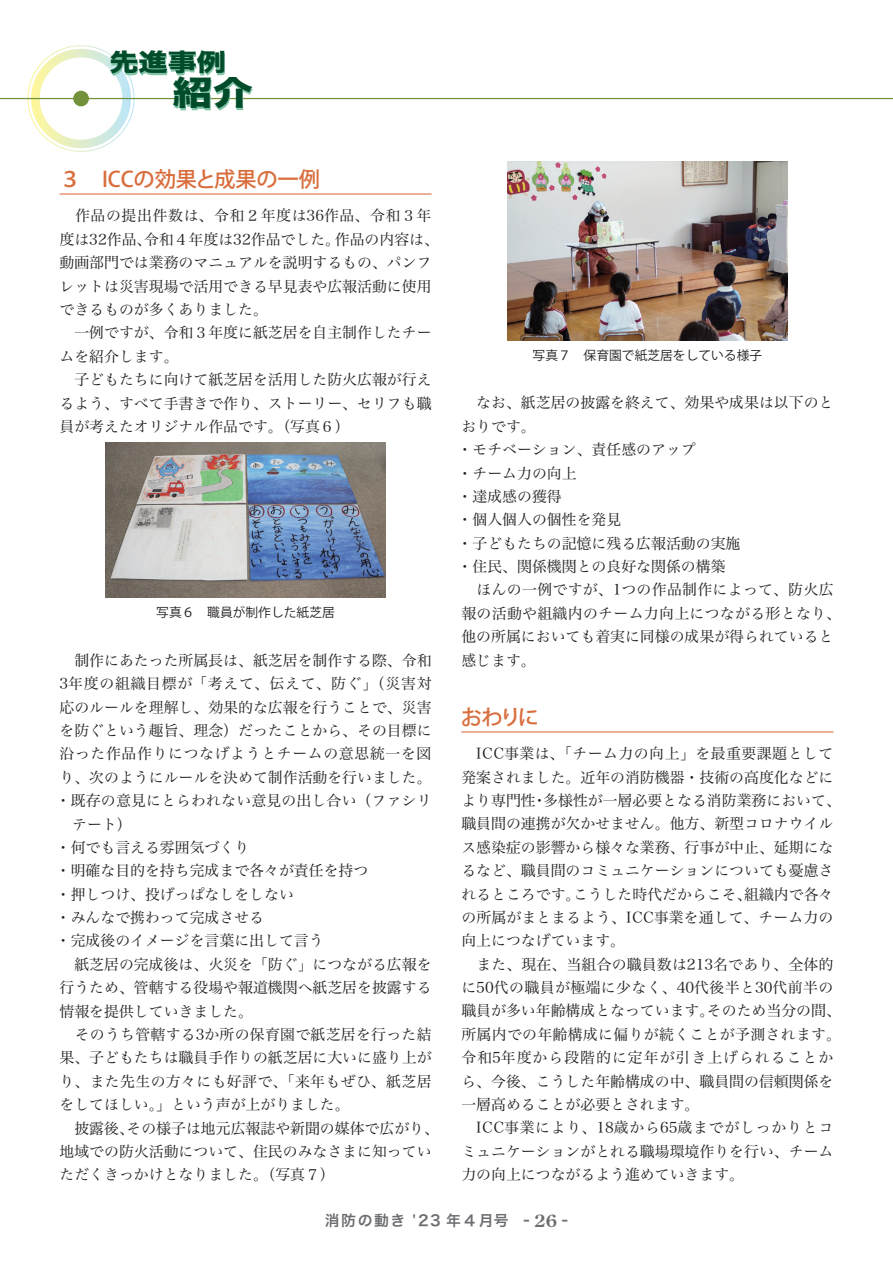
<style>
.page{position:relative;width:893px;height:1263px;background:#fff}
.page>*{position:absolute;margin:0;border:0;box-sizing:border-box;transform-origin:0 0}
.t1{font:33.3px "Hira Kaku Std N W8";color:#004c2a;scale:1.21 1}
.t2{font:24.15px "Hira Kaku Std N W8";color:#004c2a;scale:1.21 1}
.t3{font:500 21.3px "Koz Go Pro";letter-spacing:-.01em;color:#d96d3c}
.t4{font:14.85px/23.4px "Hira Min Pro N W3";color:#231f20}
.t5{font:14.85px "Hira Min Pro N W3";letter-spacing:.05em;color:#231f20}
.t6{font:14.85px "Hira Min Pro N W3";letter-spacing:.02em;color:#231f20}
.t7{font:14.85px "Hira Min Pro N W3";letter-spacing:.025em;color:#231f20}
.t8{font:14.85px "Hira Min Pro N W3";letter-spacing:.045em;color:#231f20}
.t9{font:14.85px "Hira Kaku Pro W6";letter-spacing:.1em;color:#6c6d70}
.t10{font:12.75px "Koz Go Pro";color:#231f20}
.s1{font-family:"Century Old Style Std";font-weight:700;font-size:16.95px}
</style>
<div class="page">
<hr style="left:461px;top:731px;width:372px;height:1px;background:#d96d3c">
<hr style="left:60px;top:193px;width:372px;height:2px;background:#d96d3c">
<img style="left:105px;top:442px;width:281px;height:155px">
<img style="left:507px;top:162px;width:281px;height:178px">
<hr style="left:0;top:98px;width:893px;height:1px;background:#71923b">
<svg style="left:27px;top:45px;width:226px;height:107px"></svg>
<h2 class="t2" style="left:109px;top:49px;width:98px">先進事例</h2>
<h1 class="t1" style="left:173px;top:74px;width:68px">紹介</h1>
<h3 class="t3" style="left:60px;top:165px;width:262px">３　ICCの効果と成果の一例</h3>
<p class="t4" style="left:60px;top:203px;width:381px">　作品の提出件数は、令和２年度は36作品、令和３年度は32作品、令和４年度は32作品でした。作品の内容は、動画部門では業務のマニュアルを説明するもの、パンフレットは災害現場で活用できる早見表や広報活動に使用できるものが多くありました。<br>　一例ですが、令和３年度に紙芝居を自主制作したチームを紹介します。<br>　子どもたちに向けて紙芝居を活用した防火広報が行えるよう、すべて手書きで作り、ストーリー、セリフも職員が考えたオリジナル作品です。（写真６）</p>
<p class="t10" style="left:156px;top:604px;width:180px">写真６　職員が制作した紙芝居</p>
<p class="t4" style="left:60px;top:647px;width:374px">　制作にあたった所属長は、紙芝居を制作する際、令和</p>
<p class="t5" style="left:60px;top:671px;width:374px">3年度の組織目標が「考えて、伝えて、防ぐ」（災害対</p>
<p class="t4" style="left:60px;top:694px;width:374px">応のルールを理解し、効果的な広報を行うことで、災害</p>
<p class="t4" style="left:60px;top:717px;width:374px">を防ぐという趣旨、理念）だったことから、その目標に</p>
<p class="t8" style="left:60px;top:741px;width:373px">沿った作品作りにつなげようとチームの意思統一を図</p>
<p class="t4" style="left:60px;top:764px;width:374px">り、次のようにルールを決めて制作活動を行いました。</p>
<p class="t4" style="left:56px;top:787px;width:377px">・既存の意見にとらわれない意見の出し合い（ファシリ</p>
<p class="t4" style="left:72px;top:811px;width:61px">テート）</p>
<p class="t4" style="left:56px;top:834px;width:195px">・何でも言える雰囲気づくり</p>
<p class="t4" style="left:56px;top:858px;width:314px">・明確な目的を持ち完成まで各々が責任を持つ</p>
<p class="t4" style="left:56px;top:881px;width:240px">・押しつけ、投げっぱなしをしない</p>
<p class="t4" style="left:56px;top:904px;width:210px">・みんなで携わって完成させる</p>
<p class="t4" style="left:56px;top:928px;width:269px">・完成後のイメージを言葉に出して言う</p>
<p class="t4" style="left:60px;top:951px;width:374px">　紙芝居の完成後は、火災を「防ぐ」につながる広報を</p>
<p class="t4" style="left:60px;top:974px;width:374px">行うため、管轄する役場や報道機関へ紙芝居を披露する</p>
<p class="t4" style="left:60px;top:998px;width:195px">情報を提供していきました。</p>
<p class="t6" style="left:60px;top:1022px;width:374px">　そのうち管轄する3か所の保育園で紙芝居を行った結</p>
<p class="t4" style="left:60px;top:1045px;width:374px">果、子どもたちは職員手作りの紙芝居に大いに盛り上が</p>
<p class="t7" style="left:60px;top:1068px;width:374px">り、また先生の方々にも好評で、「来年もぜひ、紙芝居</p>
<p class="t4" style="left:60px;top:1091px;width:292px">をしてほしい。」という声が上がりました。</p>
<p class="t4" style="left:60px;top:1115px;width:381px">　披露後、その様子は地元広報誌や新聞の媒体で広がり、</p>
<p class="t4" style="left:60px;top:1138px;width:374px">地域での防火活動について、住民のみなさまに知ってい</p>
<p class="t4" style="left:60px;top:1161px;width:277px">ただくきっかけとなりました。（写真７）</p>
<p class="t10" style="left:533px;top:347px;width:231px">写真７　保育園で紙芝居をしている様子</p>
<p class="t4" style="left:458px;top:390px;width:385px">　なお、紙芝居の披露を終えて、効果や成果は以下のとおりです。<br>・モチベーション、責任感のアップ<br>・チーム力の向上<br>・達成感の獲得<br>・個人個人の個性を発見<br>・子どもたちの記憶に残る広報活動の実施<br>・住民、関係機関との良好な関係の構築<br>　ほんの一例ですが、1つの作品制作によって、防火広報の活動や組織内のチーム力向上につながる形となり、他の所属においても着実に同様の成果が得られていると感じます。</p>
<h3 class="t3" style="left:461px;top:703px;width:80px">おわりに</h3>
<p class="t4" style="left:461px;top:740px;width:381px">　ICC事業は、「チーム力の向上」を最重要課題として発案されました。近年の消防機器・技術の高度化などにより専門性・多様性が一層必要となる消防業務において、職員間の連携が欠かせません。他方、新型コロナウイルス感染症の影響から様々な業務、行事が中止、延期になるなど、職員間のコミュニケーションについても憂慮されるところです。こうした時代だからこそ、組織内で各々の所属がまとまるよう、ICC事業を通して、チーム力の向上につなげています。<br>　また、現在、当組合の職員数は213名であり、全体的に50代の職員が極端に少なく、40代後半と30代前半の職員が多い年齢構成となっています。そのため当分の間、所属内での年齢構成に偏りが続くことが予測されます。令和5年度から段階的に定年が引き上げられることから、今後、こうした年齢構成の中、職員間の信頼関係を一層高めることが必要とされます。<br>　ICC事業により、18歳から65歳までがしっかりとコミュニケーションがとれる職場環境作りを行い、チーム力の向上につながるよう進めていきます。</p>
<p class="t9" style="left:325px;top:1207px;width:245px">消防の動き '23 年４月号 - <span class="s1">26</span> -</p>
</div>
